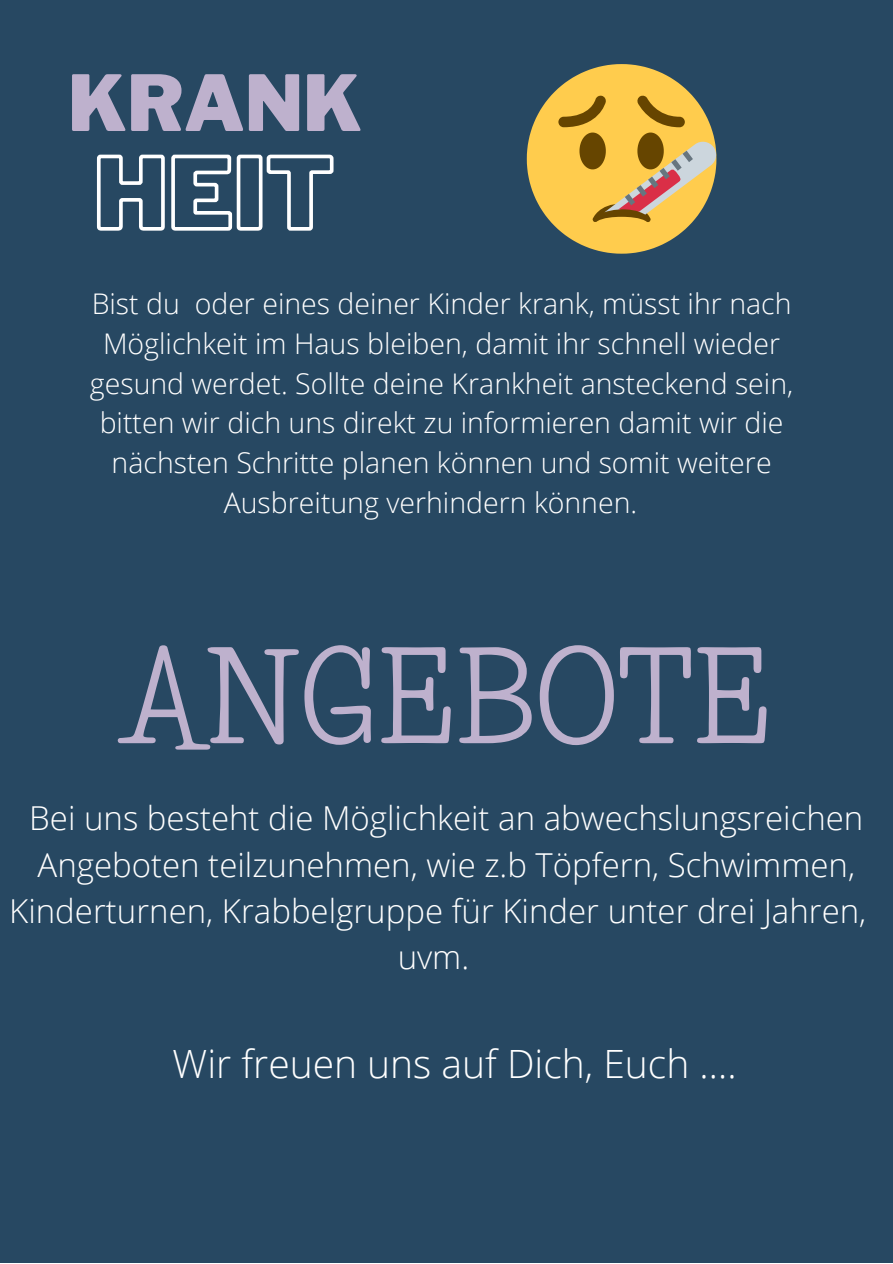
<style>
.page{position:relative;width:893px;height:1264px;background:#fff}
.page>*{position:absolute;margin:0;border:0;box-sizing:border-box;transform-origin:0 0}
.t1{font:700 116.85px "Life Savers";color:#beb1cd}
.t2{font:900 76.5px "Libre Franklin";color:#beb1cd}
.t3{font:300 39px "Open Sans";color:#fff}
.t4{font:300 33px/46px "Open Sans";color:#fff;text-align:center}
.t5{font:300 28.5px "Open Sans";color:#fff}
</style>
<div class="page">
<div style="left:0;top:0;width:892px;height:1262px;background:#274862"></div>
<svg style="left:526px;top:64px;width:191px;height:190px"></svg>
<svg style="left:96px;top:154px;width:238px;height:77px"></svg>
<p class="t2" style="left:68px;top:57px;width:296px">KRANK</p>
<p class="t5" style="left:92px;top:283px;width:701px">Bist du oder eines deiner Kinder krank, müsst ihr nach</p>
<p class="t5" style="left:103px;top:323px;width:678px">Möglichkeit im Haus bleiben, damit ihr schnell wieder</p>
<p class="t5" style="left:90px;top:363px;width:704px">gesund werdet. Sollte deine Krankheit ansteckend sein,</p>
<p class="t5" style="left:100px;top:403px;width:685px">bitten wir dich uns direkt zu informieren damit wir die</p>
<p class="t5" style="left:112px;top:443px;width:661px">nächsten Schritte planen können und somit weitere</p>
<p class="t5" style="left:224px;top:482px;width:415px">Ausbreitung verhindern können.</p>
<p class="t1" style="left:122px;top:629px;width:650px">ANGEBOTE</p>
<p class="t4" style="left:9px;top:794px;width:858px">Bei uns besteht die Möglichkeit an abwechslungsreichen Angeboten teilzunehmen, wie z.b Töpfern, Schwimmen, Kinderturnen, Krabbelgruppe für Kinder unter drei Jahren, uvm.</p>
<p class="t3" style="left:173px;top:1036px;width:565px">Wir freuen uns auf Dich, Euch ….</p>
</div>
